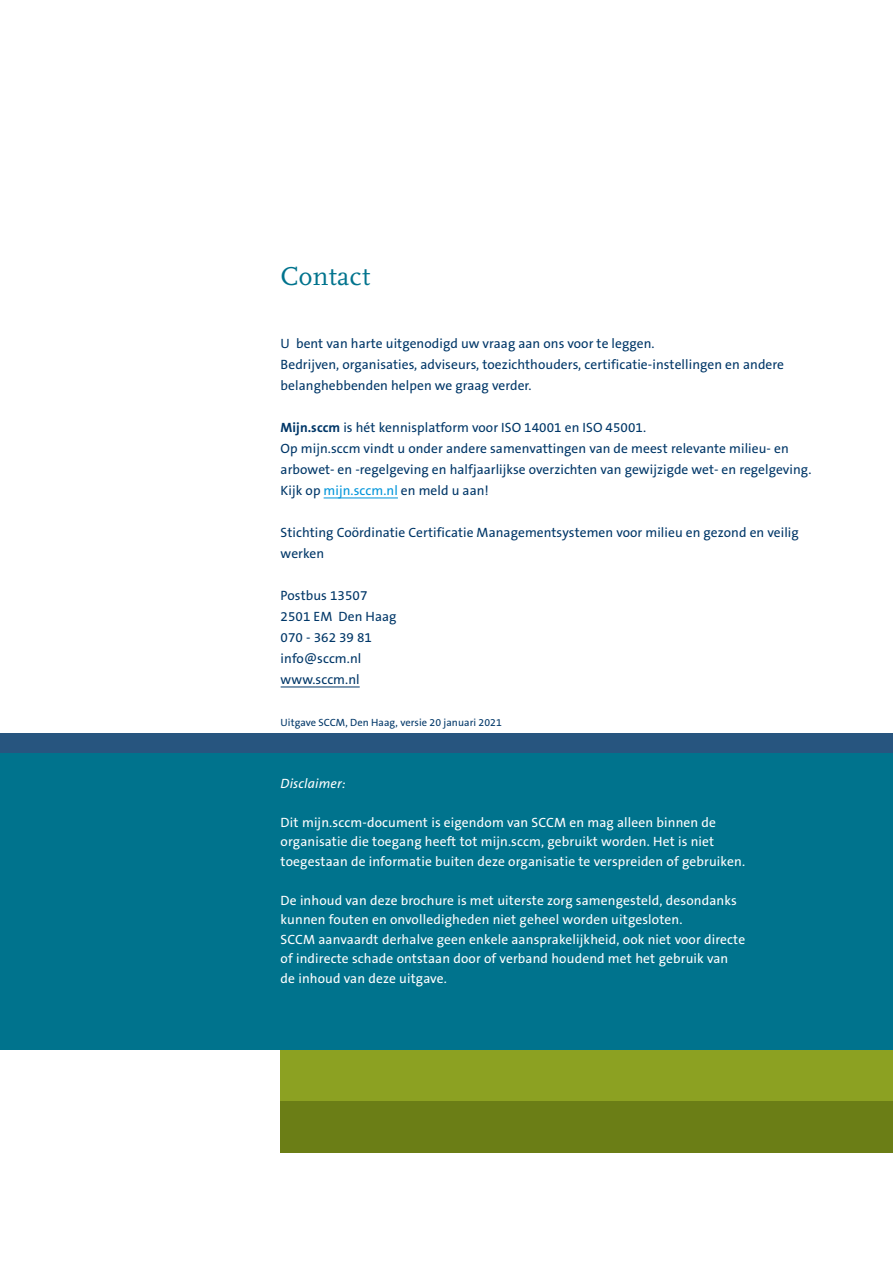
<style>
.page{position:relative;width:893px;height:1263px;background:#fff}
.page>*{position:absolute;margin:0;border:0;box-sizing:border-box;transform-origin:0 0}
.t1{font:27px "Scala OT";letter-spacing:.01em;color:#00738d}
.t2{font:13.5px/21px "The Sans B5 Plain";letter-spacing:.005em;color:#003768}
.t3{font:13.5px/19.5px "The Sans B5 Plain";letter-spacing:.01em;color:#fff}
.t4{font:italic 13.5px "The Sans B5 Plain";letter-spacing:.01em;color:#fff}
.t5{font:10.5px "The Sans B5 Plain";letter-spacing:.005em;color:#003768}
.s1{font-family:"The Sans B7";font-weight:700}
.s2{color:#0095da}
</style>
<div class="page">
<div style="left:0;top:733px;width:893px;height:22px;background:#27557f"></div>
<div style="left:0;top:753px;width:893px;height:297px;background:#00738d"></div>
<div style="left:281px;top:1050px;width:612px;height:51px;background:#8ca122"></div>
<div style="left:281px;top:1101px;width:612px;height:51px;background:#6b7e16"></div>
<hr style="left:324px;top:497px;width:74px;height:1px;background:#0095da">
<hr style="left:281px;top:686px;width:79px;height:1px;background:#003768">
<h1 class="t1" style="left:281px;top:261px;width:91px">Contact</h1>
<p class="t2" style="left:281px;top:333px;width:505px">U bent van harte uitgenodigd uw vraag aan ons voor te leggen.<br>Bedrijven, organisaties, adviseurs, toezichthouders, certificatie-instellingen en andere belanghebbenden helpen we graag verder.</p>
<p class="t2" style="left:281px;top:417px;width:532px"><span class="s1">Mijn.sccm</span> is hét kennisplatform voor I SO 14001 en I SO 45001.<br>Op mijn.sccm vindt u onder andere samenvattingen van de meest relevante milieu- en arbowet- en -regelgeving en halfjaarlijkse overzichten van gewijzigde wet- en regelgeving.<br>Kijk op <span class="s2">mijn.sccm.nl</span> en meld u aan!</p>
<p class="t2" style="left:281px;top:522px;width:520px">Stichting Coördinatie Certificatie Managementsystemen voor milieu en gezond en veilig werken</p>
<p class="t2" style="left:281px;top:585px;width:117px">Postbus 13507<br>2501 EM Den Haag<br>070 - 362 39 81 info@sccm.nl www.sccm.nl</p>
<p class="t5" style="left:281px;top:717px;width:223px">U itgave SCCM, Den Haag, versie 20 januari 2021</p>
<p class="t4" style="left:281px;top:776px;width:67px">Disclaimer:</p>
<p class="t3" style="left:281px;top:813px;width:466px">Dit mijn.sccm-document is eigendom van SCCM en mag alleen binnen de organisatie die toegang heeft tot mijn.sccm, gebruikt worden. Het is niet toegestaan de informatie buiten deze organisatie te verspreiden of gebruiken.</p>
<p class="t3" style="left:281px;top:891px;width:466px">De inhoud van deze brochure is met uiterste zorg samengesteld, desondanks kunnen fouten en onvolledigheden niet geheel worden uitgesloten.<br>SCCM aanvaardt derhalve geen enkele aansprakelijkheid, ook niet voor directe of indirecte schade ontstaan door of verband houdend met het gebruik van de inhoud van deze uitgave.</p>
</div>
